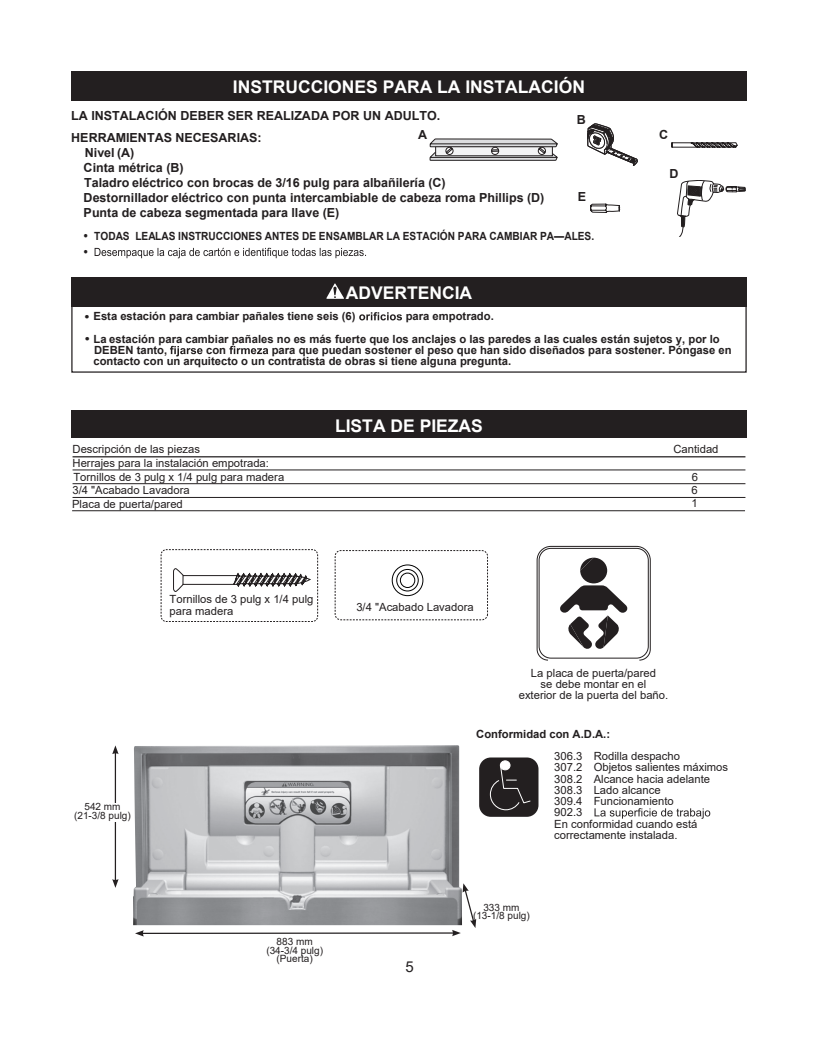
<style>
.page{position:relative;width:818px;height:1043px;background:#fff}
.page>*{position:absolute;margin:0;border:0;box-sizing:border-box;transform-origin:0 0}
.t1{font:700 17.5px "Arial";color:#fff}
.t2{font:15px "Arial";color:#231f20}
.t3{font:700 12.5px/15px "Arial";color:#231f20}
.t4{font:700 12.5px "Arial";color:#231f20;scale:.9 1}
.t5{font:11.25px/11.2px "Arial";color:#231f20}
.t6{font:700 11.25px/11.2px "Arial";color:#231f20}
.t7{font:700 11.25px "Arial";color:#231f20;scale:.9 1}
.t8{font:10px/8.8px "Arial";color:#231f20;text-align:center}
.s1{font-size:12.5px}
</style>
<div class="page">
<svg style="left:594px;top:808px;width:116px;height:10px"></svg>
<svg style="left:95px;top:248px;width:271px;height:10px"></svg>
<div style="left:71px;top:71px;width:675px;height:30px;background:#231f20"></div>
<div style="left:479px;top:757px;width:59px;height:59px;background:#231f20;border-radius:12px"></div>
<div style="left:500px;top:760px;width:10px;height:9px;background:#fff;border-radius:50%"></div>
<div style="left:500px;top:760px;width:10px;height:10px;border:1px solid #fff;border-radius:50%"></div>
<svg style="left:489px;top:764px;width:42px;height:46px"></svg>
<div style="left:71px;top:305px;width:675px;height:68px;border:1px solid #231f20"></div>
<svg style="left:359px;top:312px;width:43px;height:8px"></svg>
<svg style="left:170px;top:346px;width:32px;height:10px"></svg>
<svg style="left:229px;top:346px;width:39px;height:8px"></svg>
<div style="left:71px;top:277px;width:675px;height:29px;background:#231f20"></div>
<svg style="left:326px;top:283px;width:18px;height:16px"></svg>
<img style="left:133px;top:745px;width:327px;height:180px">
<hr style="left:115px;top:752px;width:1px;height:129px;background:#231f20">
<svg style="left:112px;top:879px;width:7px;height:8px"></svg>
<svg style="left:112px;top:745px;width:7px;height:9px"></svg>
<div style="left:71px;top:803px;width:63px;height:19px;background:#fff"></div>
<hr style="left:142px;top:932px;width:312px;height:2px;background:#231f20">
<svg style="left:135px;top:930px;width:9px;height:6px"></svg>
<svg style="left:452px;top:883px;width:24px;height:53px"></svg>
<svg style="left:160px;top:549px;width:158px;height:73px"></svg>
<hr style="left:72px;top:456px;width:673px;height:1px;background:#231f20">
<hr style="left:72px;top:469px;width:673px;height:1px;background:#231f20">
<hr style="left:72px;top:483px;width:673px;height:1px;background:#231f20">
<hr style="left:72px;top:497px;width:673px;height:1px;background:#231f20">
<div style="left:71px;top:410px;width:675px;height:28px;background:#231f20"></div>
<svg style="left:430px;top:139px;width:127px;height:22px"></svg>
<svg style="left:587px;top:124px;width:50px;height:41px"></svg>
<svg style="left:677px;top:180px;width:68px;height:57px"></svg>
<svg style="left:671px;top:142px;width:66px;height:5px"></svg>
<svg style="left:590px;top:204px;width:30px;height:8px"></svg>
<div style="left:335px;top:550px;width:153px;height:70px;border:1px dashed #231f20;border-radius:6px"></div>
<div style="left:400px;top:573px;width:15px;height:14px;border:1px solid #000;border-radius:50%"></div>
<div style="left:396px;top:569px;width:22px;height:22px;border:1px solid #000;border-radius:50%"></div>
<div style="left:392px;top:565px;width:31px;height:31px;border:1px solid #000;border-radius:50%"></div>
<hr style="left:72px;top:510px;width:673px;height:1px;background:#231f20">
<svg style="left:536px;top:546px;width:114px;height:114px"></svg>
<h1 class="t1" style="left:233px;top:74px;width:353px">INSTRUCCIONES PARA LA INSTALACIÓN</h1>
<p class="t3" style="left:71px;top:104px;width:370px;line-height:22.5px">LA INSTALACIÓN DEBER SER REALIZADA POR UN ADULTO.<br>HERRAMIENTAS NECESARIAS:</p>
<p class="t3" style="left:84px;top:145px;width:462px">Nivel (A)<br>Cinta métrica (B)<br>Taladro eléctrico con brocas de 3/16 pulg para albañilería (C)<br>Destornillador eléctrico con punta intercambiable de cabeza roma Phillips (D)<br>Punta de cabeza segmentada para llave (E)</p>
<p class="t7" style="left:84px;top:228px;width:568px"><span class="s1">•</span> TODAS LEALAS INSTRUCCIONES ANTES DE ENSAMBLAR LA ESTACIÓN PARA CAMBIAR PA—ALES.</p>
<p class="t4" style="left:84px;top:243px;width:6px">•</p>
<p class="t3" style="left:576px;top:112px;width:11px">B</p>
<p class="t3" style="left:418px;top:127px;width:11px">A</p>
<p class="t3" style="left:578px;top:189px;width:10px">E</p>
<h1 class="t1" style="left:346px;top:280px;width:128px">ADVERTENCIA</h1>
<p class="t3" style="left:659px;top:128px;width:11px">C</p>
<p class="t3" style="left:669px;top:166px;width:11px">D</p>
<p class="t6" style="left:85px;top:311px;width:272px"><span class="s1">•</span> Esta estación para cambiar pañales tiene seis (6)</p>
<p class="t6" style="left:405px;top:311px;width:90px">para empotrado.</p>
<p class="t6" style="left:94px;top:333px;width:627px;text-indent:-9px"><span class="s1">•</span> La estación para cambiar pañales no es más fuerte que los anclajes o las paredes a las cuales están sujetos y, por lo<br>DEBEN tanto,</p>
<p class="t6" style="left:93px;top:344px;width:639px;text-indent:178px">para que puedan sostener el peso que han sido diseñados para sostener. Póngase en contacto con un arquitecto o un contratista de obras si tiene alguna pregunta.</p>
<p class="t6" style="left:206px;top:344px;width:22px">con</p>
<h1 class="t1" style="left:335px;top:413px;width:149px">LISTA DE PIEZAS</h1>
<p class="t5" style="left:72px;top:443px;width:129px">Descripción de las piezas</p>
<p class="t5" style="left:673px;top:443px;width:47px">Cantidad</p>
<p class="t5" style="left:72px;top:456px;width:213px;line-height:13.8px">Herrajes para la instalación empotrada:<br>Tornillos de 3 pulg x 1/4 pulg para madera</p>
<p class="t5" style="left:692px;top:471px;width:8px">6</p>
<p class="t5" style="left:72px;top:485px;width:119px">3/4 "Acabado Lavadora</p>
<p class="t5" style="left:72px;top:498px;width:112px">Placa de puerta/pared</p>
<p class="t5" style="left:169px;top:593px;width:145px">Tornillos de 3 pulg x 1/4 pulg para madera</p>
<p class="t8" style="left:74px;top:802px;width:58px">542 mm (21-3/8 pulg)</p>
<p class="t8" style="left:266px;top:937px;width:58px">883 mm (34-3/4 pulg) (Puerta)</p>
<p class="t5" style="left:356px;top:601px;width:119px">3/4 "Acabado Lavadora</p>
<p class="t5" style="left:691px;top:483px;width:8px;line-height:13.5px">6<br>1</p>
<p class="t5" style="left:518px;top:667px;width:151px;text-align:center">La placa de puerta/pared<br>se debe montar en el<br>exterior de la puerta del baño.</p>
<p class="t6" style="left:476px;top:728px;width:135px">Conformidad con A.D.A.:</p>
<p class="t5" style="left:554px;top:750px;width:175px">306.3 Rodilla despacho<br>307.2 Objetos salientes máximos<br>308.2 Alcance hacia adelante<br>308.3 Lado alcance<br>309.4 Funcionamiento<br>902.3<br>En conformidad cuando está correctamente instalada.</p>
<h2 class="t2" style="left:405px;top:956px;width:10px">5</h2>
<p class="t8" style="left:473px;top:902px;width:58px">333 mm (13-1/8 pulg)</p>
</div>
